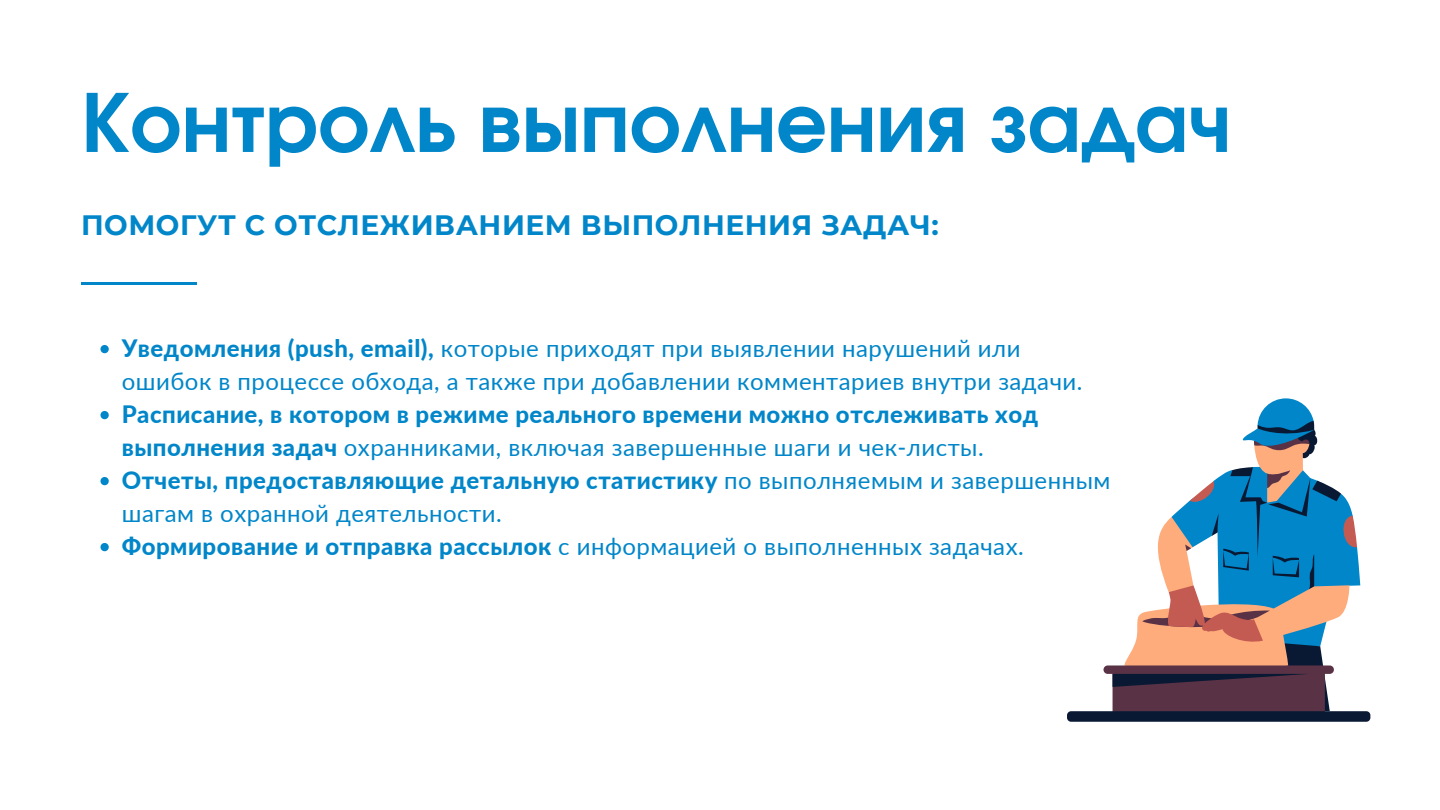
<style>
.page{position:relative;width:1440px;height:810px;background:#fff}
.page>*{position:absolute;margin:0;border:0;box-sizing:border-box;transform-origin:0 0}
.t1{font:700 80px "Evolventa";color:#0086c9}
.t2{font:700 28px "Montserrat";letter-spacing:.02em;color:#0086c9}
.t3{font:24px/33px "Lato";letter-spacing:.02em;color:#0086c9}
.t4{font:800 24px/33px "Lato";letter-spacing:.02em;color:#0086c9}
.s1{font-weight:800}
.s2{font-weight:400}
</style>
<div class="page">
<hr style="left:81px;top:282px;width:115px;height:3px;background:#0086c9">
<svg style="left:1258px;top:398px;width:56px;height:23px"></svg>
<svg style="left:1067px;top:421px;width:303px;height:301px"></svg>
<svg style="left:100px;top:345px;width:9px;height:8px"></svg>
<svg style="left:100px;top:411px;width:9px;height:8px"></svg>
<svg style="left:100px;top:477px;width:9px;height:8px"></svg>
<svg style="left:100px;top:543px;width:9px;height:8px"></svg>
<h2 class="t1" style="left:81px;top:88px;width:1152px">Контроль выполнения задач</h2>
<h1 class="t2" style="left:81px;top:208px;width:859px">ПОМОГУТ С ОТСЛЕЖИВАНИЕМ ВЫПОЛНЕНИЯ ЗАДАЧ:</h1>
<p class="t3" style="left:122px;top:331px;width:962px"><span class="s1">Уведомления (push, email),</span> которые приходят при выявлении нарушений или ошибок в процессе обхода, а также при добавлении комментариев внутри задачи.</p>
<p class="t4" style="left:122px;top:397px;width:918px">Расписание, в котором в режиме реального времени можно отслеживать ход выполнения задач <span class="s2">охранниками, включая завершенные шаги и чек-листы.</span></p>
<p class="t3" style="left:122px;top:463px;width:990px"><span class="s1">Отчеты, предоставляющие детальную статистику</span> по выполняемым и завершенным шагам в охранной деятельности.</p>
<p class="t3" style="left:122px;top:529px;width:903px"><span class="s1">Формирование и отправка рассылок</span> с информацией о выполненных задачах.</p>
</div>
